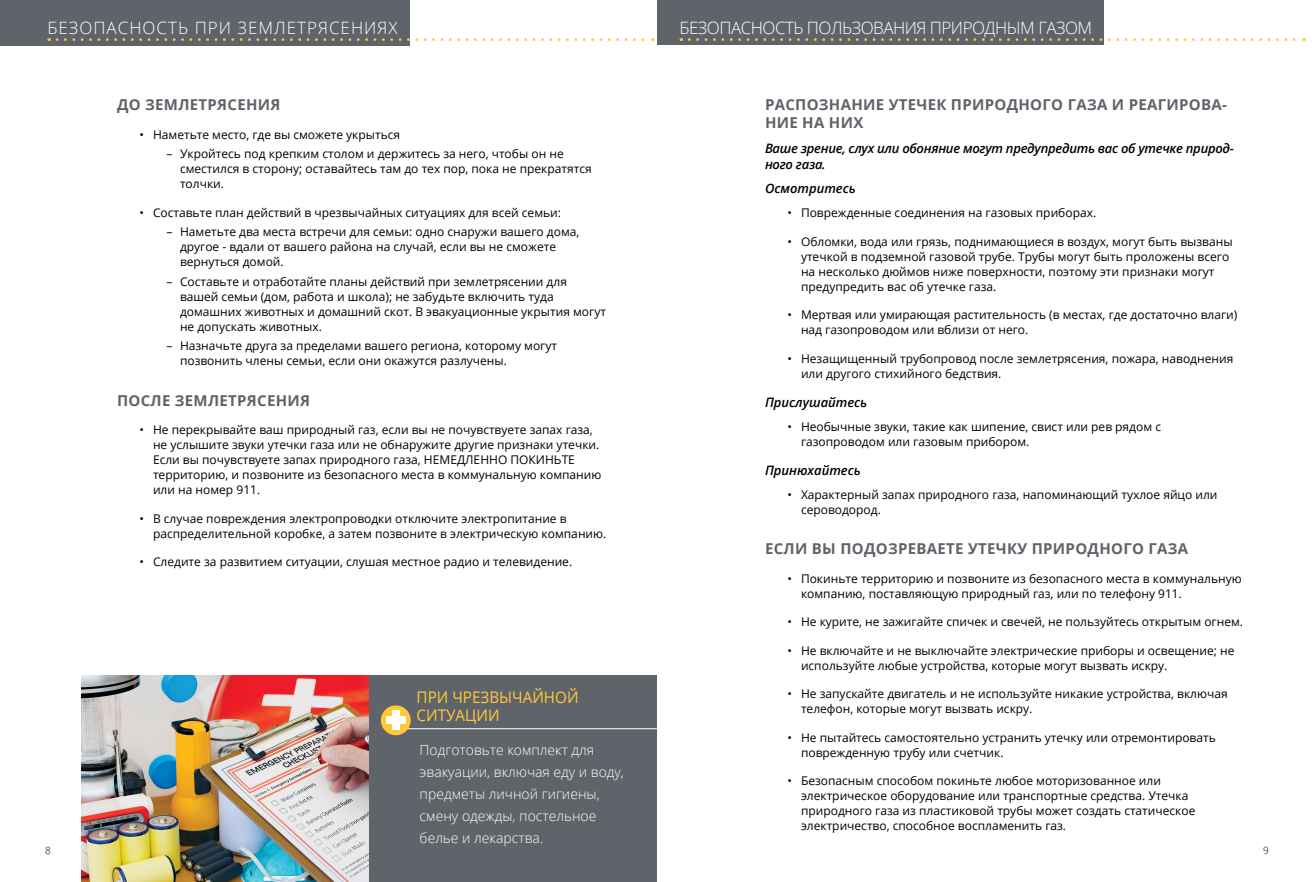
<style>
.page{position:relative;width:1314px;height:882px;background:#fff}
.page>*{position:absolute;margin:0;border:0;box-sizing:border-box;transform-origin:0 0}
.t1{font:300 17px "Open Sans";letter-spacing:-.03em;color:#fff}
.t2{font:300 17px "Open Sans";letter-spacing:.06em;color:#fff}
.t3{font:16px/18px "Open Sans";color:#ffca38;scale:.95 1}
.t4{font:700 15px/18px "Open Sans";letter-spacing:.02em;color:#5f636a}
.t5{font:300 14px/22px "Open Sans";color:#fff}
.t6{font:italic 600 13px/15.6px "Open Sans";letter-spacing:-.02em;color:#000}
.t7{font:italic 600 13px "Open Sans";color:#000}
.t8{font:12px/15px "Open Sans";color:#000}
.t9{font:300 10px "Open Sans";color:#000}
</style>
<div class="page">
<div style="left:0;top:0;width:410px;height:45px;background:#5f636a"></div>
<svg style="left:57px;top:38px;width:596px;height:3px"></svg>
<img style="left:81px;top:676px;width:288px;height:206px">
<div style="left:369px;top:676px;width:288px;height:206px;background:#5f636a"></div>
<hr style="left:400px;top:728px;width:277px;height:1px;background:#fff">
<div style="left:381px;top:705px;width:30px;height:30px;background:#ffca38;border-radius:50%"></div>
<div style="left:392px;top:711px;width:8px;height:19px;background:#fff"></div>
<div style="left:386px;top:717px;width:20px;height:7px;background:#fff"></div>
<div style="left:657px;top:0;width:446px;height:44px;background:#5f636a"></div>
<svg style="left:689px;top:38px;width:616px;height:3px"></svg>
<h1 class="t2" style="left:47px;top:16px;width:352px">БЕЗОПАСНОСТЬ ПРИ ЗЕМЛЕТРЯСЕНИЯХ</h1>
<p class="t9" style="left:45px;top:843px;width:7px">8</p>
<p class="t4" style="left:117px;top:96px;width:165px">ДО ЗЕМЛЕТРЯСЕНИЯ</p>
<p class="t8" style="left:140px;top:127px;width:262px">• Наметьте место, где вы сможете укрыться</p>
<p class="t8" style="left:180px;top:146px;width:413px;text-indent:-14px">– Укройтесь под крепким столом и держитесь за него, чтобы он не сместился в сторону; оставайтесь там до тех пор, пока не прекратятся толчки.</p>
<p class="t8" style="left:140px;top:205px;width:423px">• Составьте план действий в чрезвычайных ситуациях для всей семьи:</p>
<p class="t8" style="left:180px;top:224px;width:401px;text-indent:-14px">– Наметьте два места встречи для семьи: одно снаружи вашего дома, другое - вдали от вашего района на случай, если вы не сможете вернуться домой.</p>
<p class="t8" style="left:180px;top:274px;width:427px;text-indent:-14px">– Составьте и отработайте планы действий при землетрясении для вашей семьи (дом, работа и школа); не забудьте включить туда домашних животных и домашний скот. В эвакуационные укрытия могут не допускать животных.</p>
<p class="t8" style="left:180px;top:338px;width:379px;text-indent:-14px">– Назначьте друга за пределами вашего региона, которому могут позвонить члены семьи, если они окажутся разлучены.</p>
<p class="t4" style="left:117px;top:391px;width:195px">ПОСЛЕ ЗЕМЛЕТРЯСЕНИЯ</p>
<p class="t8" style="left:153px;top:422px;width:450px;text-indent:-14px">• Не перекрывайте ваш природный газ, если вы не почувствуете запах газа, не услышите звуки утечки газа или не обнаружите другие признаки утечки.<br>Если вы почувствуете запах природного газа, НЕМЕДЛЕННО ПОКИНЬТЕ территорию, и позвоните из безопасного места в коммунальную компанию или на номер 911.</p>
<p class="t8" style="left:153px;top:511px;width:453px;text-indent:-14px">• В случае повреждения электропроводки отключите электропитание в распределительной коробке, а затем позвоните в электрическую компанию.</p>
<p class="t8" style="left:140px;top:554px;width:432px">• Следите за развитием ситуации, слушая местное радио и телевидение.</p>
<h2 class="t3" style="left:417px;top:688px;width:172px">ПРИ ЧРЕЗВЫЧАЙНОЙ<br>СИТУАЦИИ</h2>
<p class="t5" style="left:420px;top:738px;width:206px">Подготовьте комплект для эвакуации, включая еду и воду, предметы личной гигиены, смену одежды, постельное белье и лекарства.</p>
<h1 class="t1" style="left:680px;top:16px;width:414px">БЕЗОПАСНОСТЬ ПОЛЬЗОВАНИЯ ПРИРОДНЫМ ГАЗОМ</h1>
<p class="t4" style="left:765px;top:96px;width:464px">РАСПОЗНАНИЕ УТЕЧЕК ПРИРОДНОГО ГАЗА И РЕАГИРОВА-<br>НИЕ НА НИХ</p>
<p class="t6" style="left:765px;top:140px;width:471px">Ваше зрение, слух или обоняние могут предупредить вас об утечке природ&shy;ного газа.</p>
<p class="t7" style="left:765px;top:180px;width:92px">Осмотритесь</p>
<p class="t8" style="left:788px;top:205px;width:308px">• Поврежденные соединения на газовых приборах.</p>
<p class="t8" style="left:801px;top:234px;width:433px;text-indent:-14px">• Обломки, вода или грязь, поднимающиеся в воздух, могут быть вызваны утечкой в подземной газовой трубе. Трубы могут быть проложены всего на несколько дюймов ниже поверхности, поэтому эти признаки могут предупредить вас об утечке газа.</p>
<p class="t8" style="left:801px;top:307px;width:438px;text-indent:-14px">• Мертвая или умирающая растительность (в местах, где достаточно влаги) над газопроводом или вблизи от него.</p>
<p class="t8" style="left:801px;top:351px;width:434px;text-indent:-14px">• Незащищенный трубопровод после землетрясения, пожара, наводнения или другого стихийного бедствия.</p>
<p class="t7" style="left:765px;top:393px;width:104px">Прислушайтесь</p>
<p class="t8" style="left:801px;top:419px;width:362px;text-indent:-14px">• Необычные звуки, такие как шипение, свист или рев рядом с газопроводом или газовым прибором.</p>
<p class="t7" style="left:765px;top:461px;width:97px">Принюхайтесь</p>
<p class="t8" style="left:801px;top:487px;width:418px;text-indent:-14px">• Характерный запах природного газа, напоминающий тухлое яйцо или сероводород.</p>
<p class="t4" style="left:765px;top:540px;width:425px">ЕСЛИ ВЫ ПОДОЗРЕВАЕТЕ УТЕЧКУ ПРИРОДНОГО ГАЗА</p>
<p class="t8" style="left:801px;top:571px;width:442px;text-indent:-14px">• Покиньте территорию и позвоните из безопасного места в коммунальную компанию, поставляющую природный газ, или по телефону 911.</p>
<p class="t8" style="left:788px;top:614px;width:455px">• Не курите, не зажигайте спичек и свечей, не пользуйтесь открытым огнем.</p>
<p class="t8" style="left:801px;top:643px;width:435px;text-indent:-14px">• Не включайте и не выключайте электрические приборы и освещение; не используйте любые устройства, которые могут вызвать искру.</p>
<p class="t8" style="left:801px;top:686px;width:428px;text-indent:-14px">• Не запускайте двигатель и не используйте никакие устройства, включая телефон, которые могут вызвать искру.</p>
<p class="t8" style="left:801px;top:730px;width:416px;text-indent:-14px">• Не пытайтесь самостоятельно устранить утечку или отремонтировать поврежденную трубу или счетчик.</p>
<p class="t8" style="left:801px;top:773px;width:396px;text-indent:-14px">• Безопасным способом покиньте любое моторизованное или электрическое оборудование или транспортные средства. Утечка природного газа из пластиковой трубы может создать статическое электричество, способное воспламенить газ.</p>
<p class="t9" style="left:1263px;top:843px;width:7px">9</p>
</div>
